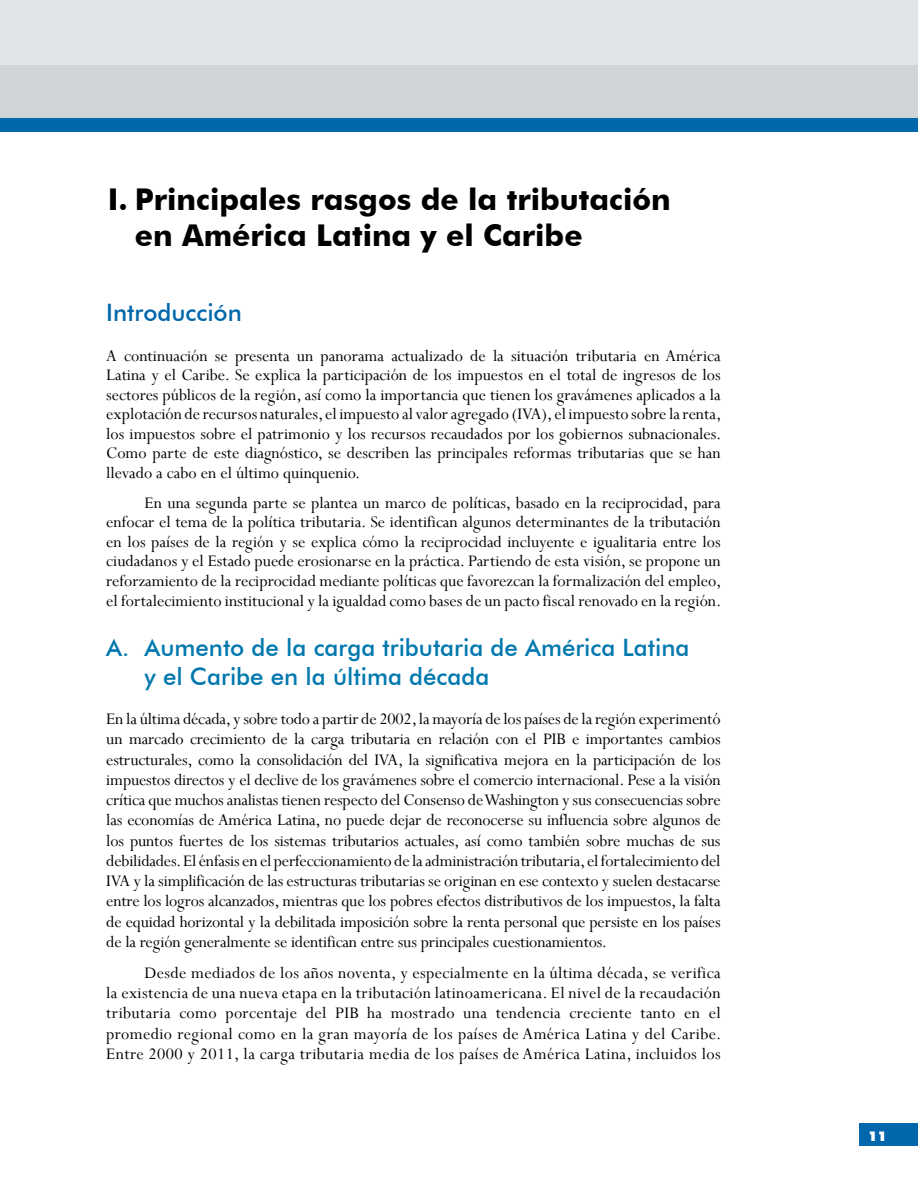
<style>
.page{position:relative;width:918px;height:1188px;background:#fff}
.page>*{position:absolute;margin:0;border:0;box-sizing:border-box;transform-origin:0 0}
.t1{font:700 30px/36px "Futura BT";color:#000}
.t2{font:500 24px/28.8px "Futura BT";color:#0078ae}
.t3{font:500 24px "Futura BT";color:#0067ac}
.t4{font:18px/20.2px "Perpetua";color:#000;text-align:justify}
.t5{font:900 13.5px "Futura BT";color:#fff}
</style>
<div class="page">
<div style="left:0;top:54px;width:918px;height:76px;background:#cfd4d8"></div>
<div style="left:0;top:0;width:918px;height:64px;background:#e2e5e8"></div>
<div style="left:859px;top:1123px;width:59px;height:23px;background:#0067ac"></div>
<div style="left:0;top:118px;width:918px;height:13px;background:#0067ac"></div>
<h1 class="t1" style="left:135px;top:181px;width:537px;text-indent:-27px">I. Principales rasgos de la tributación en América Latina y el Caribe</h1>
<h2 class="t3" style="left:106px;top:298px;width:137px">Introducción</h2>
<p class="t4" style="left:106px;top:345px;width:617px;line-height:19.5px">A continuación se presenta un panorama actualizado de la situación tributaria en América Latina y el Caribe. Se explica la participación de los impuestos en el total de ingresos de los sectores públicos de la región, así como la importancia que tienen los gravámenes aplicados a la explotación de recursos naturales, el impuesto al valor agregado (IVA), el impuesto sobre la renta, los impuestos sobre el patrimonio y los recursos recaudados por los gobiernos subnacionales.<br>Como parte de este diagnóstico, se describen las principales reformas tributarias que se han llevado a cabo en el último quinquenio.</p>
<p class="t4" style="left:106px;top:492px;width:617px;line-height:19.6px;text-indent:38px">En una segunda parte se plantea un marco de políticas, basado en la reciprocidad, para enfocar el tema de la política tributaria. Se identifican algunos determinantes de la tributación en los países de la región y se explica cómo la reciprocidad incluyente e igualitaria entre los ciudadanos y el Estado puede erosionarse en la práctica. Partiendo de esta visión, se propone un reforzamiento de la reciprocidad mediante políticas que favorezcan la formalización del empleo, el fortalecimiento institucional y la igualdad como bases de un pacto fiscal renovado en la región.</p>
<h2 class="t2" style="left:145px;top:633px;width:546px;text-indent:-38px">A. Aumento de la carga tributaria de América Latina y el Caribe en la última década</h2>
<p class="t4" style="left:106px;top:709px;width:616px">En la última década, y sobre todo a partir de 2002, la mayoría de los países de la región experimentó un marcado crecimiento de la carga tributaria en relación con el PIB e importantes cambios estructurales, como la consolidación del IVA, la significativa mejora en la participación de los impuestos directos y el declive de los gravámenes sobre el comercio internacional. Pese a la visión crítica que muchos analistas tienen respecto del Consenso de Washington y sus consecuencias sobre las economías de América Latina, no puede dejar de reconocerse su influencia sobre algunos de los puntos fuertes de los sistemas tributarios actuales, así como también sobre muchas de sus debilidades. El énfasis en el perfeccionamiento de la administración tributaria, el fortalecimiento del IVA y la simplificación de las estructuras tributarias se originan en ese contexto y suelen destacarse entre los logros alcanzados, mientras que los pobres efectos distributivos de los impuestos, la falta de equidad horizontal y la debilitada imposición sobre la renta personal que persiste en los países de la región generalmente se identifican entre sus principales cuestionamientos.</p>
<p class="t4" style="left:106px;top:962px;width:617px;text-indent:38px">Desde mediados de los años noventa, y especialmente en la última década, se verifica la existencia de una nueva etapa en la tributación latinoamericana. El nivel de la recaudación tributaria como porcentaje del PIB ha mostrado una tendencia creciente tanto en el promedio regional como en la gran mayoría de los países de América Latina y del Caribe.<br>Entre 2000 y 2011, la carga tributaria media de los países de América Latina, incluidos los</p>
<p class="t5" style="left:868px;top:1128px;width:20px">11</p>
</div>
